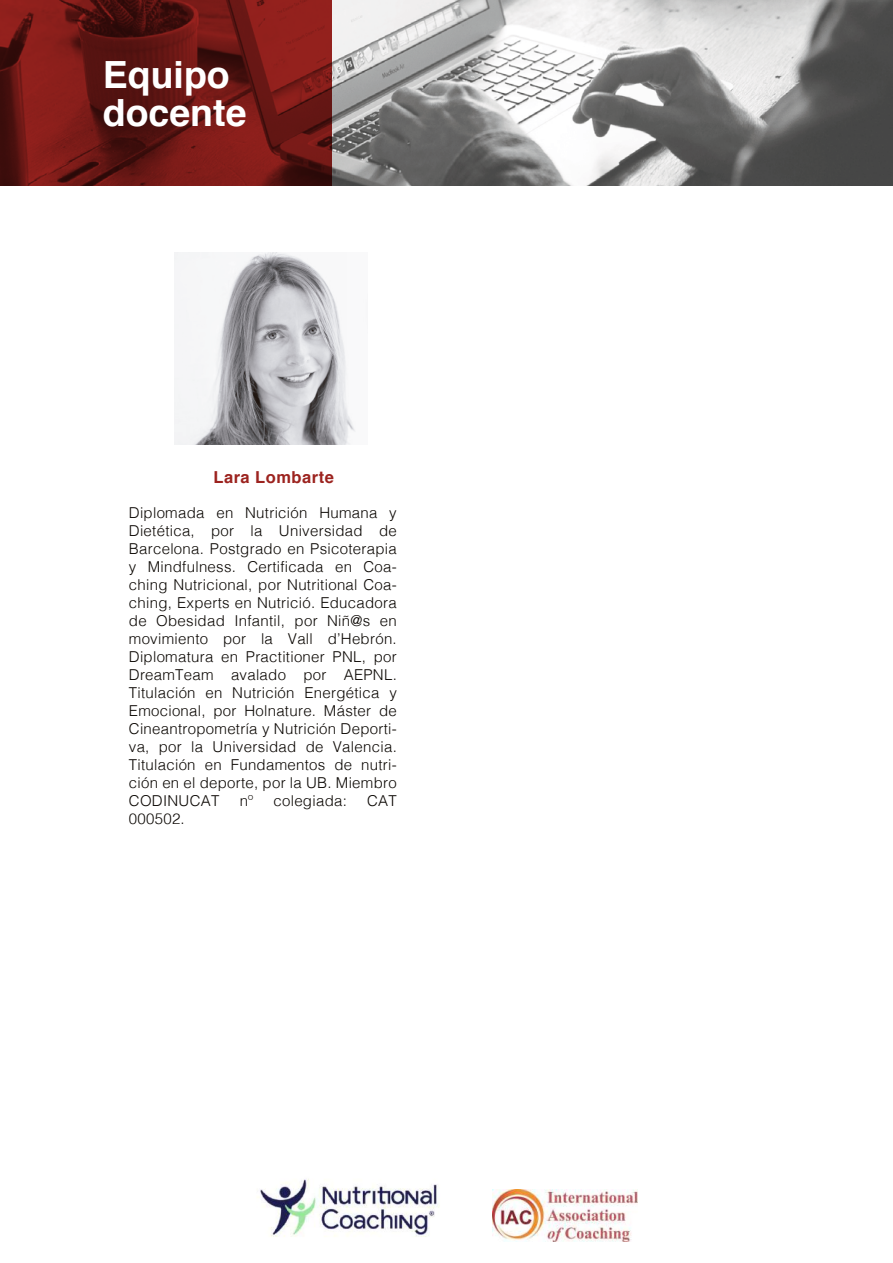
<style>
.page{position:relative;width:893px;height:1263px;background:#fff}
.page>*{position:absolute;margin:0;border:0;box-sizing:border-box;transform-origin:0 0}
.t1{font:700 37.5px/37.2px "Helvetica";color:#fff}
.t2{font:700 16.5px "Helvetica";letter-spacing:.03em;color:#9c231f}
.t3{font:300 15px/18px "Helvetica";letter-spacing:.02em;color:#0a0602;text-align:justify}
</style>
<div class="page">
<img style="left:175px;top:253px;width:181px;height:192px">
<img style="left:1px;top:0;width:892px;height:186px">
<svg style="left:0;top:0;width:330px;height:184px;background:#6c1715"></svg>
<img style="left:492px;top:1189px;width:146px;height:53px">
<img style="left:257px;top:1179px;width:183px;height:58px">
<h1 class="t1" style="left:103px;top:57px;width:145px">Equipo docente</h1>
<p class="t2" style="left:213px;top:463px;width:122px">Lara Lombarte</p>
<p class="t3" style="left:129px;top:503px;width:269px">Diplomada en Nutrición Humana y Dietética, por la Universidad de Barcelona. Postgrado en Psicoterapia y Mindfulness. Certificada en Coa&shy;ching Nutricional, por Nutritional Coa&shy;ching, Experts en Nutrició. Educadora de Obesidad Infantil, por Niñ@s en movimiento por la Vall d’Hebrón.<br>Diplomatura en Practitioner PNL, por DreamTeam avalado por AEPNL.<br>Titulación en Nutrición Energética y Emocional, por Holnature. Máster de Cineantropometría y Nutrición Deporti&shy;va, por la Universidad de Valencia.<br>Titulación en Fundamentos de nutri&shy;ción en el deporte, por la UB. Miembro CODINUCAT</p>
<p class="t3" style="left:240px;top:791px;width:15px">nº</p>
<p class="t3" style="left:273px;top:791px;width:75px">colegiada:</p>
<p class="t3" style="left:367px;top:791px;width:31px">CAT</p>
<p class="t3" style="left:129px;top:809px;width:57px">000502.</p>
</div>
